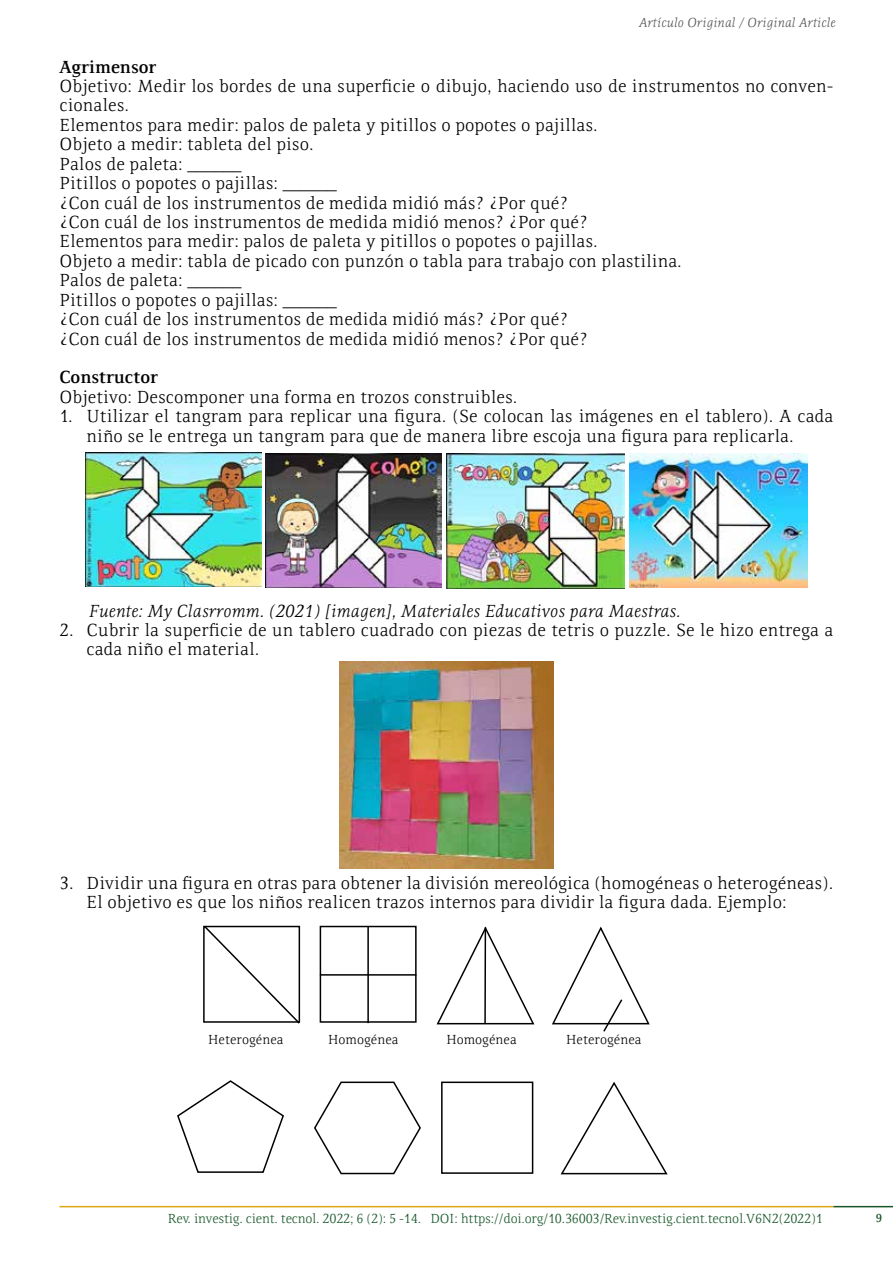
<style>
.page{position:relative;width:893px;height:1263px;background:#fff}
.page>*{position:absolute;margin:0;border:0;box-sizing:border-box;transform-origin:0 0}
.t1{font:300 18px/19.4px "Resavska ITC Std";color:#000}
.t2{font:italic 300 18px "Resavska ITC Std";color:#000}
.t3{font:700 18px "Resavska ITC Std";color:#000}
.t4{font:300 13.5px "Resavska ITC Std";letter-spacing:-.02em;color:#175729}
.t5{font:300 13.5px "Resavska ITC Std";color:#000}
.t6{font:italic 300 13.5px "Resavska ITC Std";color:#575756}
.t7{font:700 12px "Resavska ITC Std";color:#175729}
</style>
<div class="page">
<hr style="left:60px;top:1206px;width:773px;height:1px;background:#dca40d">
<hr style="left:833px;top:1206px;width:60px;height:1px;background:#175729">
<img style="left:86px;top:453px;width:175px;height:133px">
<img style="left:266px;top:453px;width:176px;height:134px">
<img style="left:446px;top:453px;width:178px;height:135px">
<img style="left:629px;top:454px;width:178px;height:133px">
<img style="left:339px;top:661px;width:215px;height:207px">
<div style="left:320px;top:926px;width:97px;height:97px;border:2px solid #000"></div>
<svg style="left:436px;top:926px;width:99px;height:99px"></svg>
<svg style="left:552px;top:926px;width:98px;height:106px"></svg>
<svg style="left:203px;top:925px;width:98px;height:99px"></svg>
<hr style="left:484px;top:927px;width:2px;height:96px;background:#000">
<hr style="left:367px;top:927px;width:2px;height:96px;background:#000">
<hr style="left:320px;top:974px;width:96px;height:2px;background:#000">
<svg style="left:314px;top:1081px;width:107px;height:94px"></svg>
<svg style="left:177px;top:1080px;width:107px;height:93px"></svg>
<svg style="left:560px;top:1081px;width:108px;height:94px"></svg>
<div style="left:441px;top:1081px;width:92px;height:93px;border:2px solid #000"></div>
<p class="t6" style="left:639px;top:15px;width:198px">Artículo Original / Original Article</p>
<p class="t3" style="left:60px;top:56px;width:98px">Agrimensor</p>
<p class="t1" style="left:60px;top:76px;width:775px">Objetivo: Medir los bordes de una superficie o dibujo, haciendo uso de instrumentos no conven&shy;cionales.<br>Elementos para medir: palos de paleta y pitillos o popotes o pajillas.<br>Objeto a medir: tableta del piso.<br>Palos de paleta: ______<br>Pitillos o popotes o pajillas: ______<br>¿Con cuál de los instrumentos de medida midió más? ¿Por qué?<br>¿Con cuál de los instrumentos de medida midió menos? ¿Por qué?<br>Elementos para medir: palos de paleta y pitillos o popotes o pajillas.<br>Objeto a medir: tabla de picado con punzón o tabla para trabajo con plastilina.<br>Palos de paleta: ______<br>Pitillos o popotes o pajillas: ______<br>¿Con cuál de los instrumentos de medida midió más? ¿Por qué?<br>¿Con cuál de los instrumentos de medida midió menos? ¿Por qué?</p>
<p class="t3" style="left:60px;top:367px;width:100px">Constructor</p>
<p class="t1" style="left:60px;top:387px;width:459px">Objetivo: Descomponer una forma en trozos construibles.</p>
<p class="t1" style="left:87px;top:407px;width:748px;text-indent:-27px">1. Utilizar el tangram para replicar una figura. (Se colocan las imágenes en el tablero). A cada niño se le entrega un tangram para que de manera libre escoja una figura para replicarla.</p>
<p class="t2" style="left:89px;top:601px;width:593px">Fuente: My Clasrromm. (2021) [imagen], Materiales Educativos para Maestras.</p>
<p class="t1" style="left:87px;top:620px;width:748px;text-indent:-27px">2. Cubrir la superficie de un tablero cuadrado con piezas de tetris o puzzle. Se le hizo entrega a cada niño el material.</p>
<p class="t1" style="left:87px;top:873px;width:748px;text-indent:-27px">3. Dividir una figura en otras para obtener la división mereológica (homogéneas o heterogéneas).<br>El objetivo es que los niños realicen trazos internos para dividir la figura dada. Ejemplo:</p>
<p class="t5" style="left:208px;top:1031px;width:77px">Heterogénea</p>
<p class="t5" style="left:328px;top:1031px;width:72px">Homogénea</p>
<p class="t5" style="left:446px;top:1031px;width:72px">Homogénea</p>
<p class="t5" style="left:566px;top:1031px;width:77px">Heterogénea</p>
<p class="t4" style="left:168px;top:1211px;width:656px">Rev. investig. cient. tecnol. 2022; 6 (2): 5 -14. DOI: https://doi.org/10.36003/Rev.investig.cient.tecnol.V6N2(2022)1</p>
<p class="t7" style="left:876px;top:1211px;width:8px">9</p>
</div>
